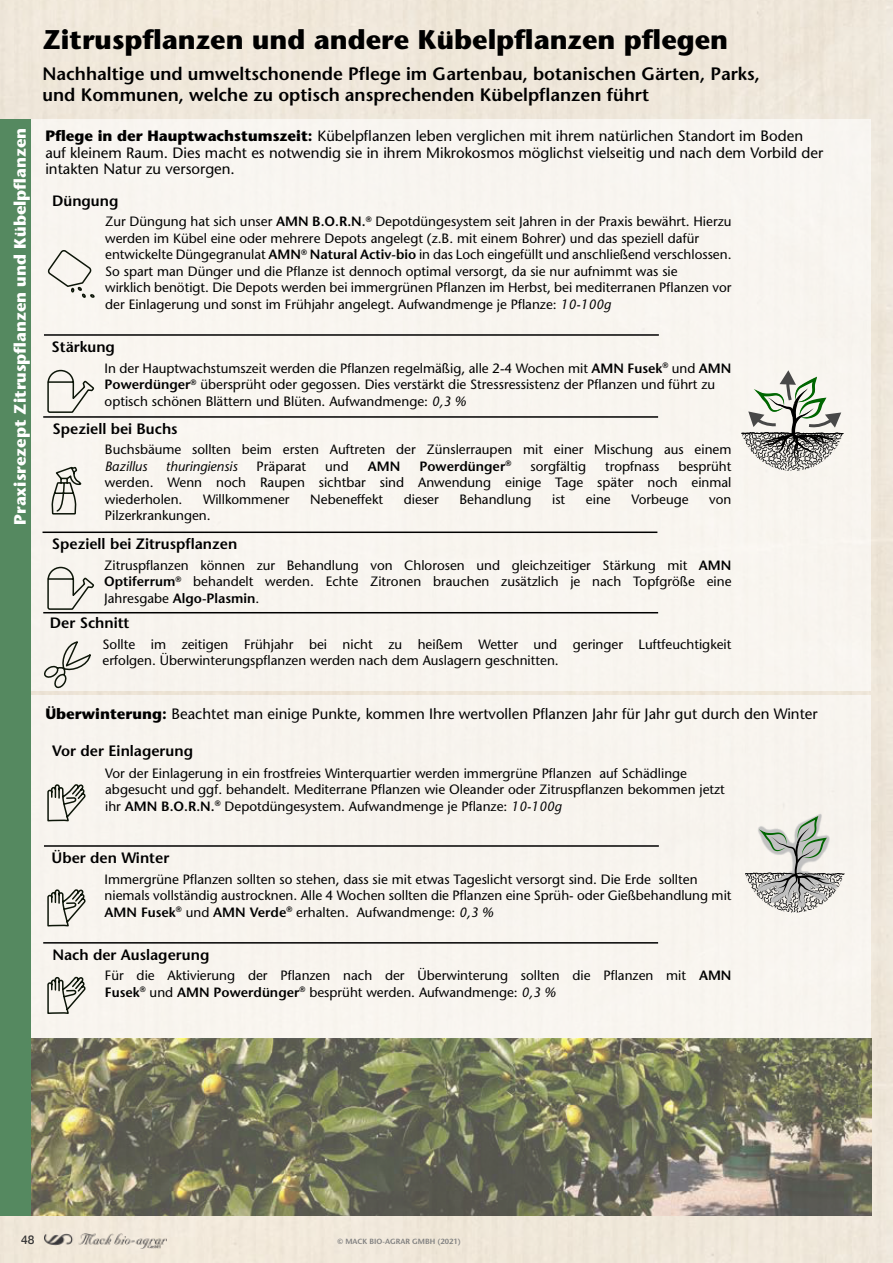
<style>
.page{position:relative;width:893px;height:1263px;background:#efe7da}
.page>*{position:absolute;margin:0;border:0;box-sizing:border-box;transform-origin:0 0}
.t1{font:700 27px "Stone Sans";color:#000}
.t2{font:600 18px/21px "Stone Sans";color:#000}
.t3{font:700 16.5px "Stone Sans";color:#fff}
.t4{font:15px/16.5px "Stone Sans";color:#000}
.t5{font:600 15px "Stone Sans";color:#000}
.t6{font:13.5px/16.5px "Stone Sans";color:#000}
.t7{font:italic 13.5px "Stone Sans";color:#000}
.t8{font:600 13.5px "Stone Sans";color:#000}
.t9{font:500 12px "Helvetica Neue";color:#373636}
.t10{font:600 7.5px "Stone Sans";color:#808080}
.s1{font-weight:700}
.s2{font-weight:600}
.s3{font-style:italic}
</style>
<div class="page">
<div style="left:30px;top:119px;width:841px;height:572px;background:#f8f5ef"></div>
<hr style="left:44px;top:334px;width:615px;height:2px;background:#000">
<hr style="left:43px;top:416px;width:615px;height:2px;background:#000">
<svg style="left:741px;top:370px;width:103px;height:101px"></svg>
<hr style="left:43px;top:531px;width:614px;height:2px;background:#000">
<hr style="left:43px;top:612px;width:615px;height:1px;background:#000">
<div style="left:30px;top:695px;width:841px;height:343px;background:#f8f4ee"></div>
<hr style="left:44px;top:845px;width:615px;height:2px;background:#000">
<hr style="left:43px;top:942px;width:615px;height:1px;background:#000">
<svg style="left:47px;top:889px;width:39px;height:38px"></svg>
<svg style="left:47px;top:784px;width:39px;height:38px"></svg>
<svg style="left:47px;top:976px;width:39px;height:38px"></svg>
<img style="left:44px;top:1231px;width:123px;height:17px">
<div style="left:0;top:119px;width:31px;height:1097px;background:#558960"></div>
<svg style="left:745px;top:816px;width:100px;height:96px"></svg>
<img style="left:32px;top:1038px;width:840px;height:177px">
<svg style="left:47px;top:250px;width:48px;height:48px"></svg>
<svg style="left:47px;top:369px;width:49px;height:48px"></svg>
<svg style="left:51px;top:466px;width:31px;height:49px"></svg>
<svg style="left:47px;top:566px;width:49px;height:48px"></svg>
<svg style="left:44px;top:641px;width:47px;height:48px"></svg>
<p class="t3" style="left:10px;top:525px;width:398px;rotate:-90deg">Praxisrezept Zitruspflanzen und Kübelpflanzen</p>
<h1 class="t1" style="left:43px;top:23px;width:687px">Zitruspflanzen und andere Kübelpflanzen pflegen</h1>
<h2 class="t2" style="left:43px;top:63px;width:719px">Nachhaltige und umweltschonende Pflege im Gartenbau, botanischen Gärten, Parks, und Kommunen, welche zu optisch ansprechenden Kübelpflanzen führt</h2>
<p class="t4" style="left:45px;top:128px;width:779px"><span class="s1">Pflege in der Hauptwachstumszeit:</span> Kübelpflanzen leben verglichen mit ihrem natürlichen Standort im Boden auf kleinem Raum. Dies macht es notwendig sie in ihrem Mikrokosmos möglichst vielseitig und nach dem Vorbild der intakten Natur zu versorgen.</p>
<p class="t6" style="left:105px;top:213px;width:628px">Zur Düngung hat sich unser <span class="s2">AMN B.O.R.N.</span><sup>®</sup> Depotdüngesystem seit Jahren in der Praxis bewährt. Hierzu werden im Kübel eine oder mehrere Depots angelegt (z.B. mit einem Bohrer) und das speziell dafür entwickelte Düngegranulat <span class="s2">AMN</span><sup>®</sup> <span class="s2">Natural Activ-bio</span> in das Loch eingefüllt und anschließend verschlossen.<br>So spart man Dünger und die Pflanze ist dennoch optimal versorgt, da sie nur aufnimmt was sie<br>wirklich benötigt. Die Depots werden bei immergrünen Pflanzen im Herbst, bei mediterranen Pflanzen vor der Einlagerung und sonst im Frühjahr angelegt. Aufwandmenge je Pflanze: <span class="s3">10-100g</span></p>
<p class="t5" style="left:52px;top:191px;width:68px">Düngung</p>
<p class="t5" style="left:52px;top:338px;width:65px">Stärkung</p>
<p class="t6" style="left:105px;top:360px;width:628px">In der Hauptwachstumszeit werden die Pflanzen regelmäßig, alle 2-4 Wochen mit <span class="s2">AMN Fusek</span><sup>®</sup> und <span class="s2">AMN<br>Powerdünger</span><sup>®</sup> übersprüht oder gegossen. Dies verstärkt die Stressressistenz der Pflanzen und führt zu optisch schönen Blättern und Blüten. Aufwandmenge: <span class="s3">0,3 %</span></p>
<p class="t5" style="left:52px;top:419px;width:127px">Speziell bei Buchs</p>
<p class="t6" style="left:105px;top:441px;width:628px">Buchsbäume sollten beim ersten Auftreten der Zünslerraupen mit einer Mischung aus einem</p>
<p class="t7" style="left:105px;top:458px;width:44px">Bazillus</p>
<p class="t7" style="left:166px;top:458px;width:73px">thuringiensis</p>
<p class="t6" style="left:257px;top:458px;width:51px">Präparat</p>
<p class="t6" style="left:325px;top:458px;width:25px">und</p>
<p class="t8" style="left:368px;top:458px;width:34px">AMN</p>
<p class="t8" style="left:419px;top:458px;width:93px">Powerdünger<sup>®</sup></p>
<p class="t6" style="left:530px;top:458px;width:57px">sorgfältig</p>
<p class="t6" style="left:605px;top:458px;width:56px">tropfnass</p>
<p class="t6" style="left:105px;top:458px;width:628px;text-align:justify;text-indent:573px">besprüht werden. Wenn noch Raupen sichtbar sind Anwendung einige Tage später noch einmal wiederholen.</p>
<p class="t6" style="left:203px;top:491px;width:88px">Willkommener</p>
<p class="t6" style="left:310px;top:491px;width:74px">Nebeneffekt</p>
<p class="t6" style="left:404px;top:491px;width:36px">dieser</p>
<p class="t6" style="left:459px;top:491px;width:74px">Behandlung</p>
<p class="t6" style="left:552px;top:491px;width:15px">ist</p>
<p class="t6" style="left:586px;top:491px;width:26px">eine</p>
<p class="t6" style="left:631px;top:491px;width:59px">Vorbeuge</p>
<p class="t6" style="left:709px;top:491px;width:24px">von</p>
<p class="t6" style="left:105px;top:507px;width:107px">Pilzerkrankungen.</p>
<p class="t5" style="left:52px;top:534px;width:187px">Speziell bei Zitruspflanzen</p>
<p class="t6" style="left:104px;top:557px;width:629px;text-align:justify">Zitruspflanzen können zur Behandlung von Chlorosen und gleichzeitiger Stärkung mit <span class="s2">AMN Optiferrum</span><sup>®</sup> behandelt werden. Echte Zitronen brauchen zusätzlich je nach Topfgröße eine Jahresgabe <span class="s2">Algo-Plasmin</span>.</p>
<p class="t5" style="left:50px;top:613px;width:81px">Der Schnitt</p>
<p class="t6" style="left:103px;top:636px;width:630px">Sollte im zeitigen Frühjahr bei nicht zu heißem Wetter und geringer Luftfeuchtigkeit erfolgen. Überwinterungspflanzen werden nach dem Auslagern geschnitten.</p>
<p class="t4" style="left:45px;top:706px;width:774px"><span class="s1">Überwinterung:</span> Beachtet man einige Punkte, kommen Ihre wertvollen Pflanzen Jahr für Jahr gut durch den Winter</p>
<p class="t5" style="left:52px;top:742px;width:142px">Vor der Einlagerung</p>
<p class="t6" style="left:105px;top:765px;width:621px">Vor der Einlagerung in ein frostfreies Winterquartier werden immergrüne Pflanzen auf Schädlinge abgesucht und ggf. behandelt. Mediterrane Pflanzen wie Oleander oder Zitruspflanzen bekommen jetzt ihr <span class="s2">AMN B.O.R.N.</span><sup>®</sup> Depotdüngesystem. Aufwandmenge je Pflanze: <span class="s3">10-100g</span></p>
<p class="t5" style="left:52px;top:848px;width:119px">Über den Winter</p>
<p class="t6" style="left:105px;top:870px;width:628px">Immergrüne Pflanzen sollten so stehen, dass sie mit etwas Tageslicht versorgt sind. Die Erde sollten niemals vollständig austrocknen. Alle 4 Wochen sollten die Pflanzen eine Sprüh- oder Gießbehandlung mit<br><span class="s2">AMN Fusek</span><sup>®</sup> und <span class="s2">AMN Verde</span><sup>®</sup> erhalten. Aufwandmenge: <span class="s3">0,3 %</span></p>
<p class="t5" style="left:52px;top:945px;width:158px">Nach der Auslagerung</p>
<p class="t6" style="left:105px;top:967px;width:628px">Für die Aktivierung der Pflanzen nach der Überwinterung sollten die Pflanzen mit <span class="s2">AMN<br>Fusek</span><sup>®</sup> und <span class="s2">AMN Powerdünger</span><sup>®</sup> besprüht werden. Aufwandmenge: <span class="s3">0,3 %</span></p>
<p class="t9" style="left:21px;top:1232px;width:15px">48</p>
<p class="t10" style="left:337px;top:1237px;width:125px">© MACK BIO-AGRAR GMBH (2021)</p>
</div>
